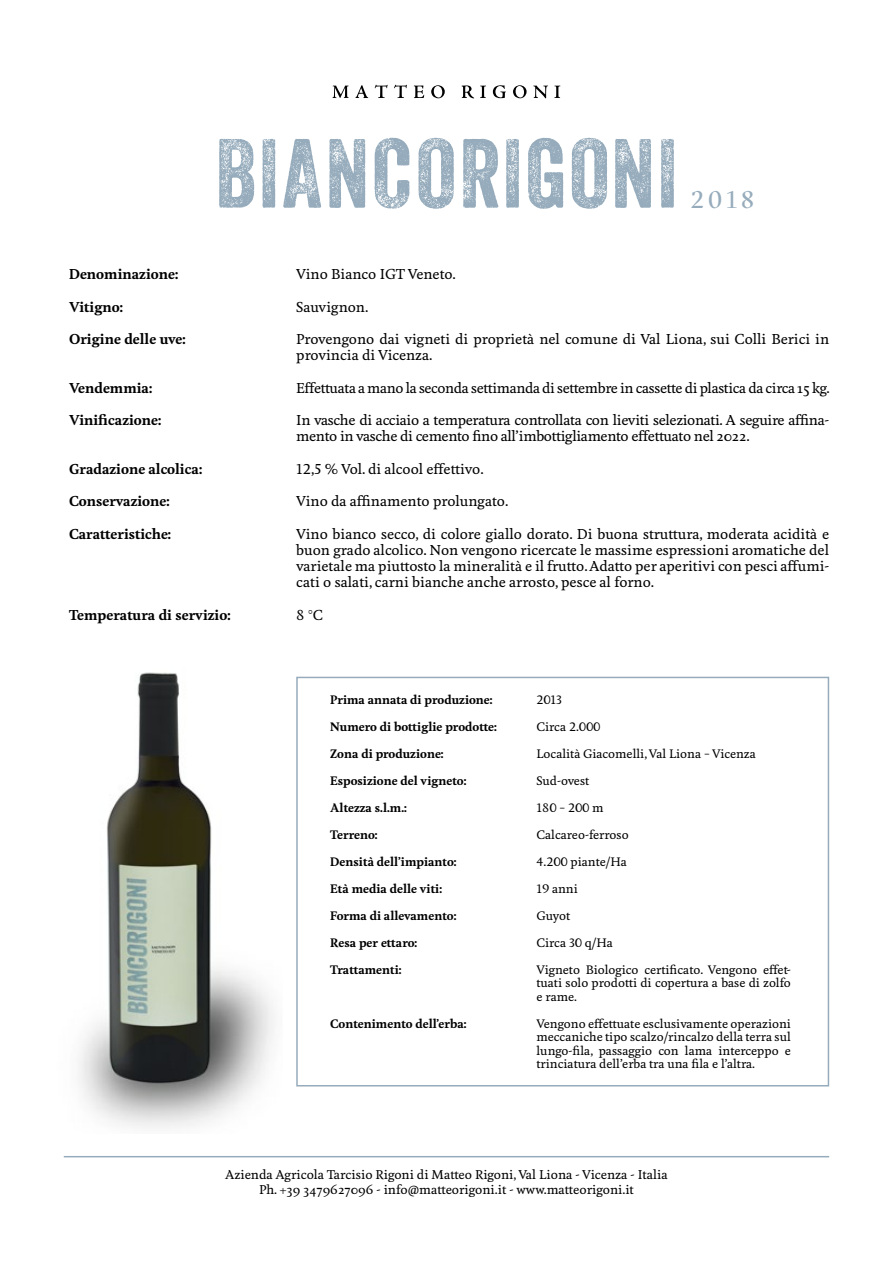
<style>
.page{position:relative;width:893px;height:1263px;background:#fff}
.page>*{position:absolute;margin:0;border:0;box-sizing:border-box;transform-origin:0 0}
.t1{font:24px "GT Sectra Fine";color:#96acbc}
.t2{font:500 13.5px/16.2px "Feijoa";letter-spacing:-.025em;color:#000}
.t3{font:500 13.5px/16.2px "Feijoa";color:#000}
.t4{font:700 13.5px "Feijoa";color:#000}
.t5{font:500 12px/14.4px "Feijoa";color:#000;text-align:center}
.t6{font:500 11.55px/13.5px "Feijoa";color:#000;text-align:justify}
.t7{font:700 11.55px "Feijoa";color:#000}
</style>
<div class="page">
<img style="left:79px;top:672px;width:195px;height:456px">
<div style="left:296px;top:677px;width:533px;height:409px;border:2px solid #96acbc"></div>
<svg style="left:333px;top:86px;width:16px;height:12px"></svg>
<svg style="left:355px;top:85px;width:13px;height:13px"></svg>
<svg style="left:375px;top:85px;width:13px;height:13px"></svg>
<svg style="left:394px;top:85px;width:13px;height:13px"></svg>
<svg style="left:414px;top:86px;width:10px;height:12px"></svg>
<svg style="left:431px;top:85px;width:14px;height:13px"></svg>
<svg style="left:462px;top:85px;width:12px;height:13px"></svg>
<svg style="left:480px;top:86px;width:6px;height:12px"></svg>
<svg style="left:493px;top:85px;width:13px;height:13px"></svg>
<svg style="left:513px;top:85px;width:14px;height:13px"></svg>
<svg style="left:533px;top:86px;width:15px;height:12px"></svg>
<svg style="left:554px;top:86px;width:6px;height:12px"></svg>
<hr style="left:64px;top:1156px;width:765px;height:1px;background:#96acbc">
<svg style="left:219px;top:139px;width:35px;height:69px"></svg>
<svg style="left:262px;top:139px;width:13px;height:69px"></svg>
<svg style="left:283px;top:139px;width:38px;height:69px"></svg>
<svg style="left:329px;top:139px;width:36px;height:69px"></svg>
<svg style="left:375px;top:138px;width:34px;height:71px"></svg>
<svg style="left:418px;top:138px;width:36px;height:71px"></svg>
<svg style="left:463px;top:139px;width:35px;height:69px"></svg>
<svg style="left:506px;top:139px;width:13px;height:69px"></svg>
<svg style="left:528px;top:138px;width:35px;height:71px"></svg>
<svg style="left:572px;top:138px;width:35px;height:71px"></svg>
<svg style="left:615px;top:139px;width:36px;height:69px"></svg>
<svg style="left:661px;top:139px;width:13px;height:69px"></svg>
<p class="t4" style="left:69px;top:265px;width:111px">Denominazione:</p>
<p class="t4" style="left:69px;top:297px;width:55px">Vitigno:</p>
<p class="t4" style="left:69px;top:330px;width:118px">Origine delle uve:</p>
<p class="t4" style="left:69px;top:378px;width:85px">Vendemmia:</p>
<p class="t4" style="left:69px;top:411px;width:94px">Vinificazione:</p>
<p class="t4" style="left:69px;top:459px;width:135px">Gradazione alcolica:</p>
<p class="t4" style="left:69px;top:492px;width:102px">Conservazione:</p>
<p class="t4" style="left:69px;top:524px;width:104px">Caratteristiche:</p>
<p class="t4" style="left:69px;top:605px;width:163px">Temperatura di servizio:</p>
<h1 class="t1" style="left:691px;top:186px;width:64px">2018</h1>
<p class="t3" style="left:296px;top:267px;width:161px">Vino Bianco IGT Veneto.</p>
<p class="t3" style="left:296px;top:299px;width:74px">Sauvignon.</p>
<p class="t3" style="left:296px;top:332px;width:534px">Provengono dai vigneti di proprietà nel comune di Val Liona, sui Colli Berici in provincia di Vicenza.</p>
<p class="t2" style="left:296px;top:380px;width:535px">Effettuata a mano la seconda settimanda di settembre in cassette di plastica da circa 15 kg.</p>
<p class="t2" style="left:296px;top:413px;width:534px">In vasche di acciaio a temperatura controllata con lieviti selezionati. A seguire affina&shy;mento in vasche di cemento fino all’imbottigliamento effettuato nel 2022.</p>
<p class="t3" style="left:296px;top:461px;width:189px">12,5 % Vol. di alcool effettivo.</p>
<p class="t3" style="left:296px;top:494px;width:214px">Vino da affinamento prolungato.</p>
<p class="t2" style="left:296px;top:526px;width:534px;text-align:justify">Vino bianco secco, di colore giallo dorato. Di buona struttura, moderata acidità e buon grado alcolico. Non vengono ricercate le massime espressioni aromatiche del varietale ma piuttosto la mineralità e il frutto. Adatto per aperitivi con pesci affumi&shy;cati o salati, carni bianche anche arrosto, pesce al forno.</p>
<p class="t2" style="left:296px;top:607px;width:28px">8 °C</p>
<p class="t7" style="left:330px;top:691px;width:164px">Prima annata di produzione:</p>
<p class="t7" style="left:330px;top:718px;width:168px">Numero di bottiglie prodotte:</p>
<p class="t7" style="left:330px;top:745px;width:115px">Zona di produzione:</p>
<p class="t7" style="left:330px;top:772px;width:138px">Esposizione del vigneto:</p>
<p class="t7" style="left:330px;top:799px;width:78px">Altezza s.l.m.:</p>
<p class="t7" style="left:330px;top:826px;width:49px">Terreno:</p>
<p class="t7" style="left:330px;top:853px;width:128px">Densità dell’impianto:</p>
<p class="t7" style="left:330px;top:880px;width:113px">Età media delle viti:</p>
<p class="t7" style="left:330px;top:907px;width:128px">Forma di allevamento:</p>
<p class="t7" style="left:330px;top:934px;width:89px">Resa per ettaro:</p>
<p class="t7" style="left:330px;top:961px;width:73px">Trattamenti:</p>
<p class="t7" style="left:330px;top:1015px;width:138px">Contenimento dell’erba:</p>
<p class="t6" style="left:536px;top:693px;width:27px">2013</p>
<p class="t6" style="left:536px;top:720px;width:65px">Circa 2.000</p>
<p class="t6" style="left:536px;top:747px;width:221px">Località Giacomelli, Val Liona – Vicenza</p>
<p class="t6" style="left:536px;top:774px;width:54px">Sud-ovest</p>
<p class="t6" style="left:536px;top:801px;width:69px">180 – 200 m</p>
<p class="t6" style="left:536px;top:828px;width:94px">Calcareo-ferroso</p>
<p class="t6" style="left:536px;top:855px;width:92px">4.200 piante/Ha</p>
<p class="t6" style="left:536px;top:882px;width:43px">19 anni</p>
<p class="t6" style="left:536px;top:909px;width:35px">Guyot</p>
<p class="t6" style="left:536px;top:936px;width:78px">Circa 30 q/Ha</p>
<p class="t6" style="left:536px;top:963px;width:256px">Vigneto Biologico certificato. Vengono effet&shy;tuati solo prodotti di copertura a base di zolfo e rame.</p>
<p class="t6" style="left:536px;top:1017px;width:256px">Vengono effettuate esclusivamente operazioni meccaniche tipo scalzo/rincalzo della terra sul lungo-fila, passaggio con lama interceppo e trinciatura dell’erba tra una fila e l’altra.</p>
<p class="t5" style="left:225px;top:1168px;width:444px">Azienda Agricola Tarcisio Rigoni di Matteo Rigoni, Val Liona - Vicenza - Italia<br>Ph. +39 3479627096 - info@matteorigoni.it - www.matteorigoni.it</p>
</div>
